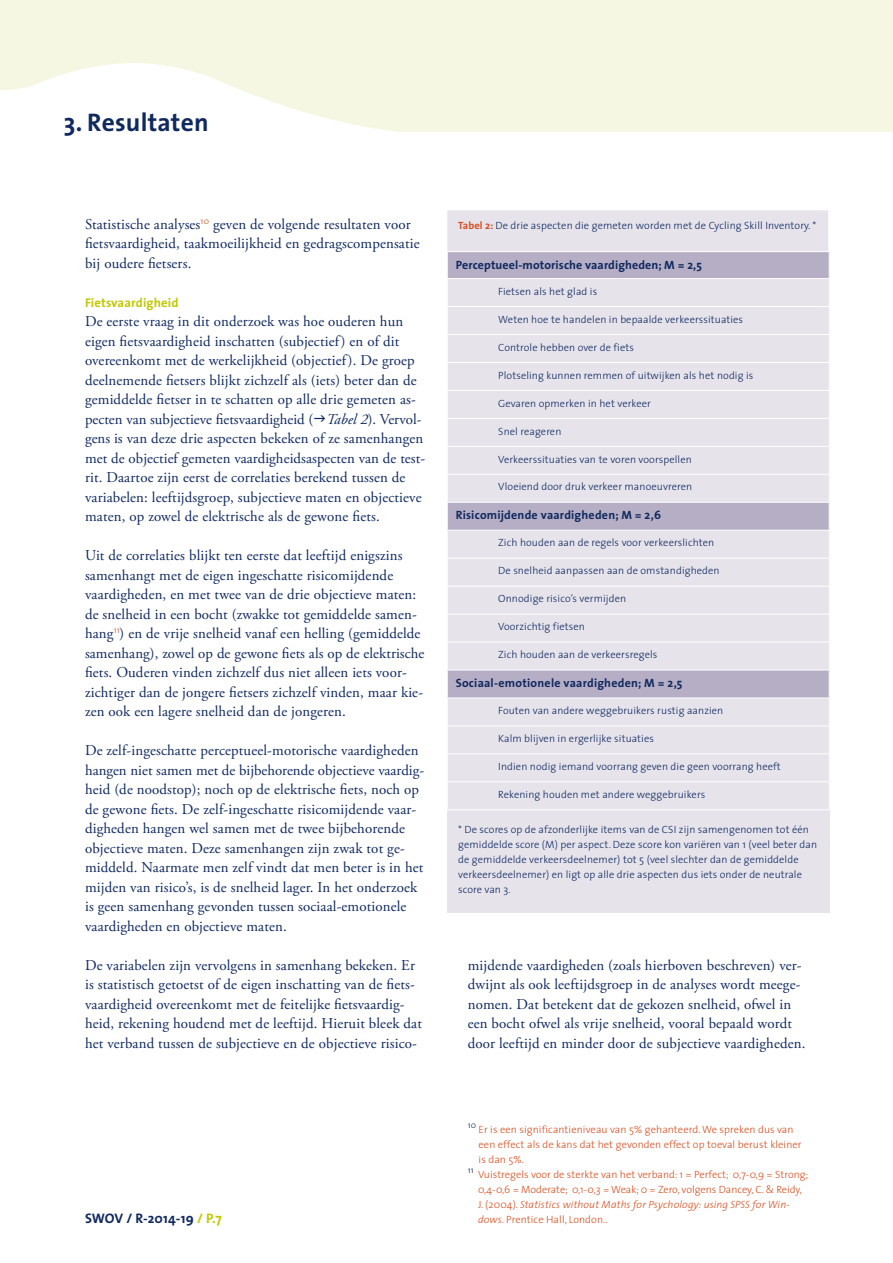
<style>
.page{position:relative;width:893px;height:1263px;background:#fff}
.page>*{position:absolute;margin:0;border:0;box-sizing:border-box;transform-origin:0 0}
.t1{font:700 25.5px "The Sans";letter-spacing:.01em;color:#10295f}
.t2{font:15px/19.5px "Adobe Garamond Pro";letter-spacing:.01em;color:#10295f}
.t3{font:700 13.8px "The Sans";letter-spacing:.01em;color:#10295f}
.t4{font:700 12.75px "The Sans";letter-spacing:.01em;color:#c1c800}
.t5{font:700 12px "The Sans";letter-spacing:.015em;color:#10295f}
.t6{font:300 10.5px/15px "The Sans";letter-spacing:.01em;color:#10295f}
.t7{font:300 10.5px/15px "The Sans";letter-spacing:.005em;color:#d64f21}
.t8{font:300 8.7px "The Sans";color:#10295f}
.s1{font-style:italic}
.s2{color:#c1c800}
.s3{font-weight:700;color:#d64f21}
</style>
<div class="page">
<svg style="left:0;top:0;width:893px;height:131px;background:#f7f8e6"></svg>
<div style="left:447px;top:251px;width:383px;height:661px;background:#e6e3eb"></div>
<svg style="left:448px;top:252px;width:381px;height:445px"></svg>
<hr style="left:447px;top:278px;width:383px;height:1px;background:#fff">
<hr style="left:447px;top:306px;width:383px;height:1px;background:#fff">
<hr style="left:447px;top:334px;width:383px;height:1px;background:#fff">
<hr style="left:447px;top:362px;width:383px;height:1px;background:#fff">
<hr style="left:447px;top:390px;width:383px;height:1px;background:#fff">
<hr style="left:447px;top:418px;width:383px;height:1px;background:#fff">
<hr style="left:447px;top:446px;width:383px;height:1px;background:#fff">
<hr style="left:447px;top:474px;width:383px;height:1px;background:#fff">
<hr style="left:447px;top:502px;width:383px;height:1px;background:#fff">
<hr style="left:447px;top:530px;width:383px;height:1px;background:#fff">
<hr style="left:447px;top:558px;width:383px;height:1px;background:#fff">
<hr style="left:447px;top:586px;width:383px;height:1px;background:#fff">
<hr style="left:447px;top:614px;width:383px;height:1px;background:#fff">
<hr style="left:447px;top:642px;width:383px;height:1px;background:#fff">
<hr style="left:447px;top:670px;width:383px;height:1px;background:#fff">
<hr style="left:447px;top:698px;width:383px;height:1px;background:#fff">
<hr style="left:447px;top:725px;width:383px;height:1px;background:#fff">
<hr style="left:447px;top:753px;width:383px;height:1px;background:#fff">
<hr style="left:447px;top:781px;width:383px;height:1px;background:#fff">
<svg style="left:447px;top:252px;width:1px;height:557px"></svg>
<svg style="left:829px;top:252px;width:1px;height:557px"></svg>
<hr style="left:447px;top:809px;width:383px;height:1px;background:#fff">
<hr style="left:447px;top:251px;width:383px;height:1px;background:#fff">
<div style="left:446px;top:209px;width:383px;height:43px;background:#e6e3eb;border:1px solid #fff"></div>
<h1 class="t1" style="left:64px;top:101px;width:146px">3. Resultaten</h1>
<p class="t2" style="left:85px;top:215px;width:336px">Statistische analyses<sup>10</sup> geven de volgende resultaten voor fietsvaardigheid, taakmoeilijkheid en gedragscompensatie bij oudere fietsers.</p>
<p class="t4" style="left:85px;top:292px;width:95px">Fietsvaardigheid</p>
<p class="t2" style="left:85px;top:312px;width:342px">De eerste vraag in dit onderzoek was hoe ouderen hun eigen fietsvaardigheid inschatten (subjectief) en of dit overeenkomt met de werkelijkheid (objectief). De groep deelnemende fietsers blijkt zichzelf als (iets) beter dan de gemiddelde fietser in te schatten op alle drie gemeten as&shy;pecten van subjectieve fietsvaardigheid ( <span class="s1">Tabel 2</span>). Vervol&shy;gens is van deze drie aspecten bekeken of ze samenhangen met de objectief gemeten vaardigheidsaspecten van de test&shy;rit. Daartoe zijn eerst de correlaties berekend tussen de variabelen: leeftijdsgroep, subjectieve maten en objectieve maten, op zowel de elektrische als de gewone fiets.</p>
<p class="t2" style="left:85px;top:546px;width:341px">Uit de correlaties blijkt ten eerste dat leeftijd enigszins samenhangt met de eigen ingeschatte risicomijdende vaardigheden, en met twee van de drie objectieve maten: de snelheid in een bocht (zwakke tot gemiddelde samen&shy;hang<sup>11</sup>) en de vrije snelheid vanaf een helling (gemiddelde samenhang), zowel op de gewone fiets als op de elektrische fiets. Ouderen vinden zichzelf dus niet alleen iets voor&shy;zichtiger dan de jongere fietsers zichzelf vinden, maar kie&shy;zen ook een lagere snelheid dan de jongeren.</p>
<p class="t2" style="left:85px;top:741px;width:341px">De zelf-ingeschatte perceptueel-motorische vaardigheden hangen niet samen met de bijbehorende objectieve vaardig&shy;heid (de noodstop); noch op de elektrische fiets, noch op de gewone fiets. De zelf-ingeschatte risicomijdende vaar&shy;digheden hangen wel samen met de twee bijbehorende objectieve maten. Deze samenhangen zijn zwak tot ge&shy;middeld. Naarmate men zelf vindt dat men beter is in het mijden van risico’s, is de snelheid lager. In het onderzoek is geen samenhang gevonden tussen sociaal-emotionele vaardigheden en objectieve maten.</p>
<p class="t2" style="left:85px;top:956px;width:338px">De variabelen zijn vervolgens in samenhang bekeken. Er is statistisch getoetst of de eigen inschatting van de fiets&shy;vaardigheid overeenkomt met de feitelijke fietsvaardig&shy;heid, rekening houdend met de leeftijd. Hieruit bleek dat het verband tussen de subjectieve en de objectieve risico-</p>
<p class="t3" style="left:85px;top:1207px;width:138px">SWOV / R-2014-19 <span class="s2">/ P.7</span></p>
<p class="t6" style="left:458px;top:217px;width:360px"><span class="s3">Tabel 2:</span> De drie aspecten die gemeten worden met de Cycling Skill Inventory. *</p>
<p class="t5" style="left:456px;top:254px;width:248px">Perceptueel-motorische vaardigheden; M = 2,5</p>
<p class="t6" style="left:498px;top:283px;width:100px">Fietsen als het glad is</p>
<p class="t6" style="left:498px;top:311px;width:246px">Weten hoe te handelen in bepaalde verkeerssituaties</p>
<p class="t6" style="left:498px;top:339px;width:137px">Controle hebben over de fiets</p>
<p class="t6" style="left:498px;top:367px;width:257px">Plotseling kunnen remmen of uitwijken als het nodig is</p>
<p class="t6" style="left:498px;top:395px;width:154px">Gevaren opmerken in het verkeer</p>
<p class="t6" style="left:498px;top:423px;width:65px">Snel reageren</p>
<p class="t6" style="left:498px;top:451px;width:195px">Verkeerssituaties van te voren voorspellen</p>
<p class="t6" style="left:498px;top:479px;width:195px">Vloeiend door druk verkeer manoeuvreren</p>
<p class="t5" style="left:456px;top:505px;width:207px">Risicomijdende vaardigheden; M = 2,6</p>
<p class="t6" style="left:498px;top:535px;width:218px">Zich houden aan de regels voor verkeerslichten</p>
<p class="t6" style="left:498px;top:563px;width:223px">De snelheid aanpassen aan de omstandigheden</p>
<p class="t6" style="left:498px;top:591px;width:129px">Onnodige risico’s vermijden</p>
<p class="t6" style="left:498px;top:619px;width:88px">Voorzichtig fietsen</p>
<p class="t6" style="left:498px;top:647px;width:161px">Zich houden aan de verkeersregels</p>
<p class="t5" style="left:456px;top:673px;width:228px">Sociaal-emotionele vaardigheden; M = 2,5</p>
<p class="t6" style="left:498px;top:703px;width:227px">Fouten van andere weggebruikers rustig aanzien</p>
<p class="t6" style="left:498px;top:731px;width:157px">Kalm blijven in ergerlijke situaties</p>
<p class="t6" style="left:498px;top:759px;width:284px">Indien nodig iemand voorrang geven die geen voorrang heeft</p>
<p class="t6" style="left:498px;top:787px;width:209px">Rekening houden met andere weggebruikers</p>
<p class="t6" style="left:458px;top:822px;width:360px">* De scores op de afzonderlijke items van de CSI zijn samengenomen tot één gemiddelde score (M) per aspect. Deze score kon variëren van 1 (veel beter dan de gemiddelde verkeersdeelnemer) tot 5 (veel slechter dan de gemiddelde verkeersdeelnemer) en ligt op alle drie aspecten dus iets onder de neutrale score van 3.</p>
<p class="t2" style="left:468px;top:956px;width:339px">mijdende vaardigheden (zoals hierboven beschreven) ver&shy;dwijnt als ook leeftijdsgroep in de analyses wordt meege&shy;nomen. Dat betekent dat de gekozen snelheid, ofwel in een bocht ofwel als vrije snelheid, vooral bepaald wordt door leeftijd en minder door de subjectieve vaardigheden.</p>
<p class="t8" style="left:468px;top:1118px;width:10px">10</p>
<p class="t7" style="left:479px;top:1122px;width:325px">Er is een significantieniveau van 5% gehanteerd. We spreken dus van een effect als de kans dat het gevonden effect op toeval berust kleiner is dan 5%.</p>
<p class="t8" style="left:468px;top:1163px;width:7px">11</p>
<p class="t7" style="left:478px;top:1167px;width:332px">Vuistregels voor de sterkte van het verband: 1 = Perfect; 0,7-0,9 = Strong; 0,4-0,6 = Moderate; 0,1-0,3 = Weak; 0 = Zero, volgens Dancey, C. &amp; Reidy, J. (2004). <span class="s1">Statistics without Maths for Psychology: using SPSS for Win&shy;dows</span>. Prentice Hall, London..</p>
</div>
